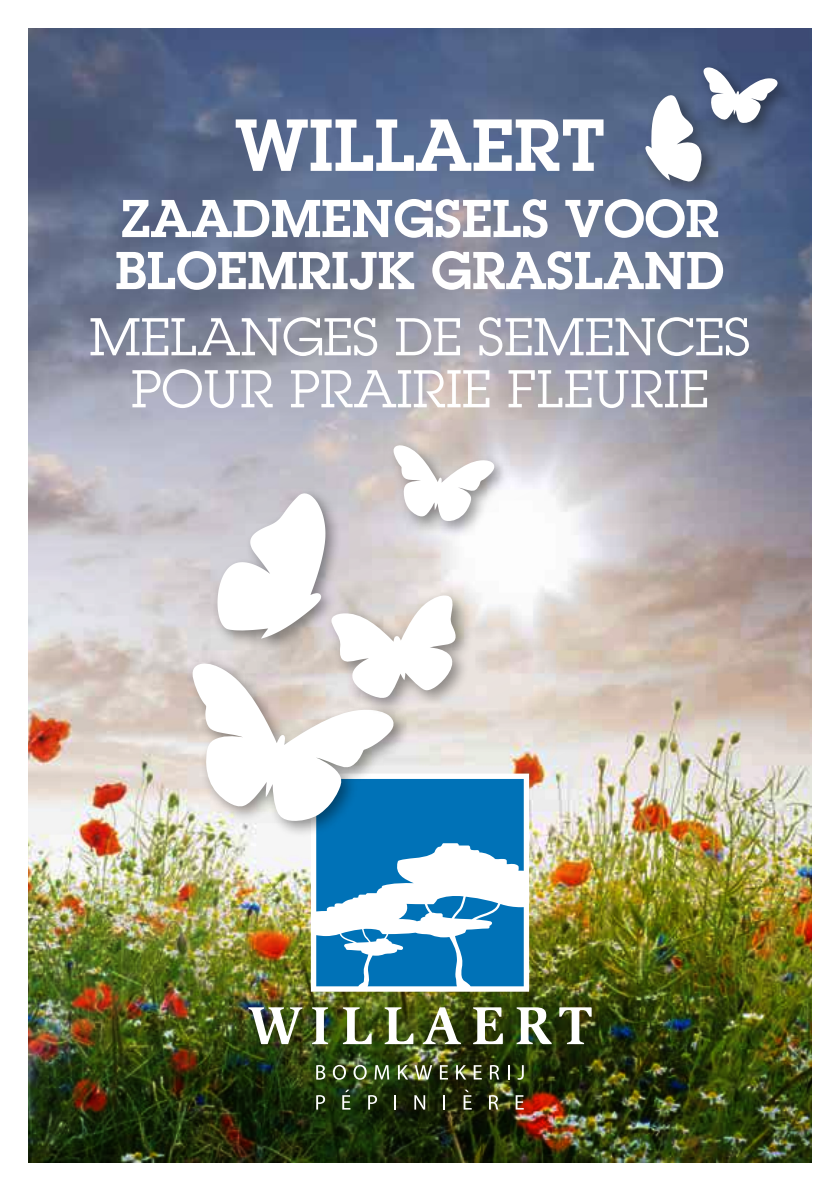
<style>
.page{position:relative;width:840px;height:1191px;background:#fff}
.page>*{position:absolute;margin:0;border:0;box-sizing:border-box;transform-origin:0 0}
.t1{font:600 72px "Lubalin Graph Std";letter-spacing:.005em;color:#fff}
.t2{font:52px/52px "Lubalin Graph Std";letter-spacing:.005em;color:#fff;text-align:center}
.t3{font:600 52px/52px "Lubalin Graph Std";letter-spacing:.005em;color:#fff}
</style>
<div class="page">
<img style="left:28px;top:28px;width:783px;height:1134px">
<img style="left:308px;top:771px;width:223px;height:223px">
<svg style="left:248px;top:1007px;width:54px;height:37px"></svg>
<svg style="left:312px;top:1007px;width:16px;height:37px"></svg>
<svg style="left:343px;top:1007px;width:28px;height:37px"></svg>
<svg style="left:384px;top:1007px;width:29px;height:37px"></svg>
<svg style="left:422px;top:1007px;width:39px;height:37px"></svg>
<svg style="left:473px;top:1007px;width:29px;height:37px"></svg>
<svg style="left:516px;top:1007px;width:35px;height:37px"></svg>
<svg style="left:559px;top:1007px;width:32px;height:37px"></svg>
<svg style="left:316px;top:1065px;width:9px;height:14px"></svg>
<svg style="left:332px;top:1065px;width:14px;height:14px"></svg>
<svg style="left:353px;top:1065px;width:13px;height:14px"></svg>
<svg style="left:374px;top:1065px;width:15px;height:14px"></svg>
<svg style="left:398px;top:1065px;width:10px;height:14px"></svg>
<svg style="left:414px;top:1065px;width:18px;height:14px"></svg>
<svg style="left:439px;top:1065px;width:9px;height:14px"></svg>
<svg style="left:456px;top:1065px;width:10px;height:14px"></svg>
<svg style="left:473px;top:1065px;width:8px;height:14px"></svg>
<svg style="left:489px;top:1065px;width:10px;height:14px"></svg>
<svg style="left:507px;top:1065px;width:2px;height:14px"></svg>
<svg style="left:517px;top:1065px;width:6px;height:14px"></svg>
<svg style="left:316px;top:1095px;width:9px;height:14px"></svg>
<svg style="left:368px;top:1095px;width:9px;height:14px"></svg>
<svg style="left:394px;top:1095px;width:2px;height:14px"></svg>
<svg style="left:414px;top:1095px;width:11px;height:14px"></svg>
<svg style="left:443px;top:1095px;width:2px;height:14px"></svg>
<svg style="left:488px;top:1095px;width:10px;height:14px"></svg>
<svg style="left:515px;top:1095px;width:8px;height:14px"></svg>
<svg style="left:342px;top:1089px;width:8px;height:20px"></svg>
<svg style="left:463px;top:1089px;width:8px;height:20px"></svg>
<div style="left:186px;top:657px;width:225px;height:181px;background:#000;opacity:.4"></div>
<div style="left:639px;top:90px;width:79px;height:109px;background:#000;opacity:.4"></div>
<div style="left:387px;top:439px;width:124px;height:99px;background:#000;opacity:.4"></div>
<svg style="left:192px;top:444px;width:331px;height:542px"></svg>
<div style="left:697px;top:61px;width:97px;height:79px;background:#41537b"></div>
<svg style="left:645px;top:67px;width:133px;height:116px"></svg>
<h1 class="t1" style="left:235px;top:98px;width:371px">WILLAERT</h1>
<p class="t3" style="left:115px;top:192px;width:610px">ZAADMENGSELS VOOR<br>BLOEMRIJK GRASLAND</p>
<p class="t2" style="left:89px;top:310px;width:662px">MELANGES DE SEMENCES<br>POUR PRAIRIE FLEURIE</p>
</div>
